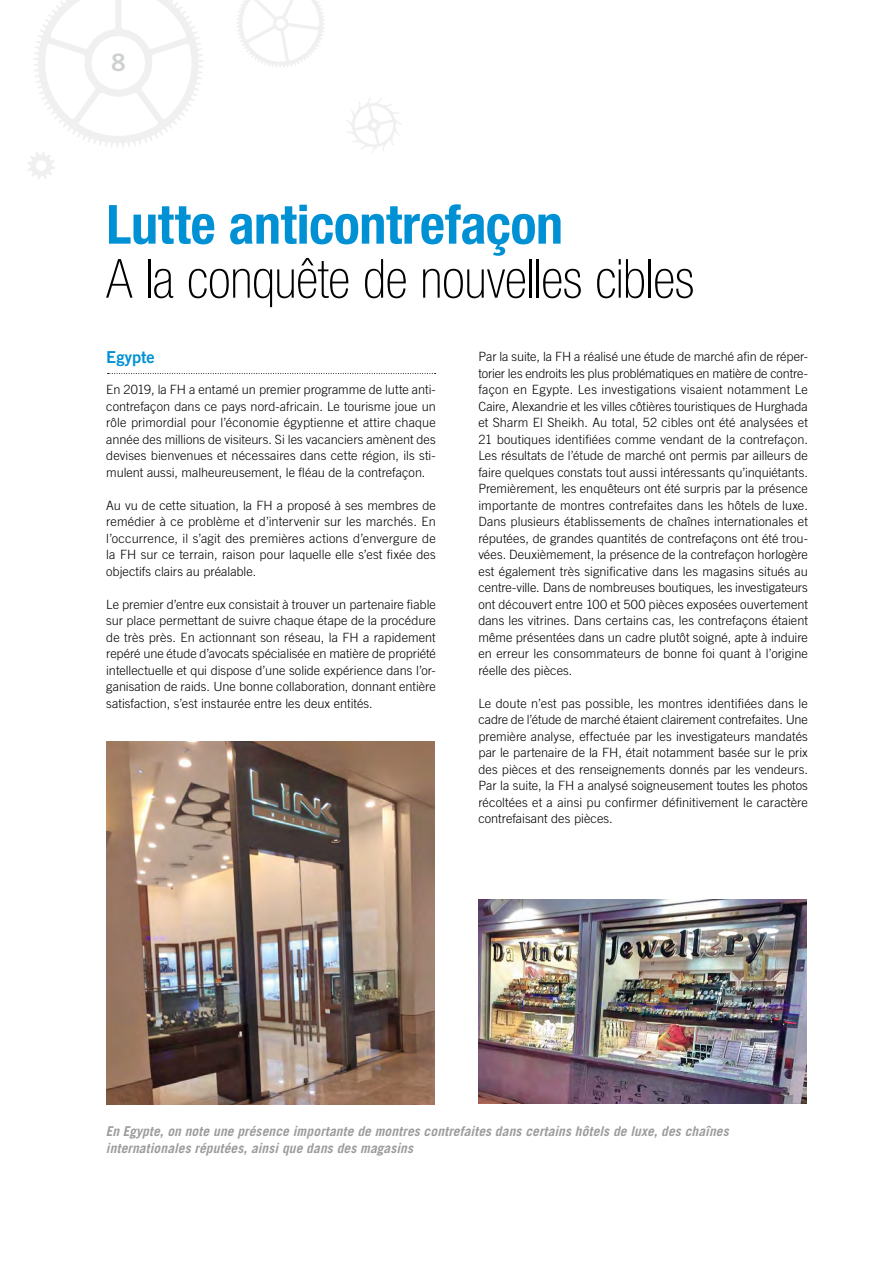
<style>
.page{position:relative;width:893px;height:1263px;background:#fff}
.page>*{position:absolute;margin:0;border:0;box-sizing:border-box;transform-origin:0 0}
.t1{font:100 condensed 54px "Helvetica Neue LT Std";letter-spacing:-.01em;color:#000}
.t2{font:700 condensed 54px "Helvetica Neue LT Std";letter-spacing:-.005em;color:#0091d4}
.t3{font:24px "Trade Gothic LT Std Bd 2";color:#cfd0d0}
.t4{font:16.5px "Trade Gothic LT Std Bd 2";letter-spacing:-.01em;color:#0091d4}
.t5{font:italic 700 13.5px/16.5px "Trade Gothic LT Std";letter-spacing:.01em;color:#9c9c9d}
.t6{font:300 12.75px/16.5px "Trade Gothic LT Std";color:#000;text-align:justify}
</style>
<div class="page">
<svg style="left:237px;top:0;width:88px;height:68px"></svg>
<svg style="left:347px;top:98px;width:54px;height:55px"></svg>
<svg style="left:28px;top:0;width:175px;height:179px"></svg>
<img style="left:106px;top:741px;width:329px;height:363px">
<img style="left:479px;top:900px;width:328px;height:204px">
<svg style="left:108px;top:373px;width:328px;height:1px"></svg>
<h2 class="t3" style="left:111px;top:48px;width:16px">8</h2>
<h1 class="t2" style="left:106px;top:192px;width:458px">Lutte anticontrefaçon</h1>
<h1 class="t1" style="left:106px;top:248px;width:589px">A la conquête de nouvelles cibles</h1>
<p class="t4" style="left:106px;top:347px;width:50px">Egypte</p>
<p class="t6" style="left:106px;top:381px;width:331px">En 2019, la FH a entamé un premier programme de lutte anti&shy;contrefaçon dans ce pays nord-africain. Le tourisme joue un rôle primordial pour l’économie égyptienne et attire chaque année des millions de visiteurs. Si les vacanciers amènent des devises bienvenues et nécessaires dans cette région, ils sti&shy;mulent aussi, malheureusement, le fléau de la contrefaçon.</p>
<p class="t6" style="left:106px;top:497px;width:331px">Au vu de cette situation, la FH a proposé à ses membres de remédier à ce problème et d’intervenir sur les marchés. En l’occurrence, il s’agit des premières actions d’envergure de la FH sur ce terrain, raison pour laquelle elle s’est fixée des objectifs clairs au préalable.</p>
<p class="t6" style="left:106px;top:596px;width:331px">Le premier d’entre eux consistait à trouver un partenaire fiable sur place permettant de suivre chaque étape de la procédure de très près. En actionnant son réseau, la FH a rapidement repéré une étude d’avocats spécialisée en matière de propriété intellectuelle et qui dispose d’une solide expérience dans l’or&shy;ganisation de raids. Une bonne collaboration, donnant entière satisfaction, s’est instaurée entre les deux entités.</p>
<p class="t6" style="left:478px;top:348px;width:331px">Par la suite, la FH a réalisé une étude de marché afin de réper&shy;torier les endroits les plus problématiques en matière de contre&shy;façon en Egypte. Les investigations visaient notamment Le Caire, Alexandrie et les villes côtières touristiques de Hurghada et Sharm El Sheikh. Au total, 52 cibles ont été analysées et 21 boutiques identifiées comme vendant de la contrefaçon.<br>Les résultats de l’étude de marché ont permis par ailleurs de faire quelques constats tout aussi intéressants qu’inquiétants.<br>Premièrement, les enquêteurs ont été surpris par la présence importante de montres contrefaites dans les hôtels de luxe.<br>Dans plusieurs établissements de chaînes internationales et réputées, de grandes quantités de contrefaçons ont été trou&shy;vées. Deuxièmement, la présence de la contrefaçon horlogère est également très significative dans les magasins situés au centre-ville. Dans de nombreuses boutiques, les investigateurs ont découvert entre 100 et 500 pièces exposées ouvertement dans les vitrines. Dans certains cas, les contrefaçons étaient même présentées dans un cadre plutôt soigné, apte à induire en erreur les consommateurs de bonne foi quant à l’origine réelle des pièces.</p>
<p class="t6" style="left:478px;top:695px;width:331px">Le doute n’est pas possible, les montres identifiées dans le cadre de l’étude de marché étaient clairement contrefaites. Une première analyse, effectuée par les investigateurs mandatés par le partenaire de la FH, était notamment basée sur le prix des pièces et des renseignements donnés par les vendeurs.<br>Par la suite, la FH a analysé soigneusement toutes les photos récoltées et a ainsi pu confirmer définitivement le caractère contrefaisant des pièces.</p>
<p class="t5" style="left:106px;top:1123px;width:624px">En Egypte, on note une présence importante de montres contrefaites dans certains hôtels de luxe, des chaînes internationales réputées, ainsi que dans des magasins</p>
</div>
